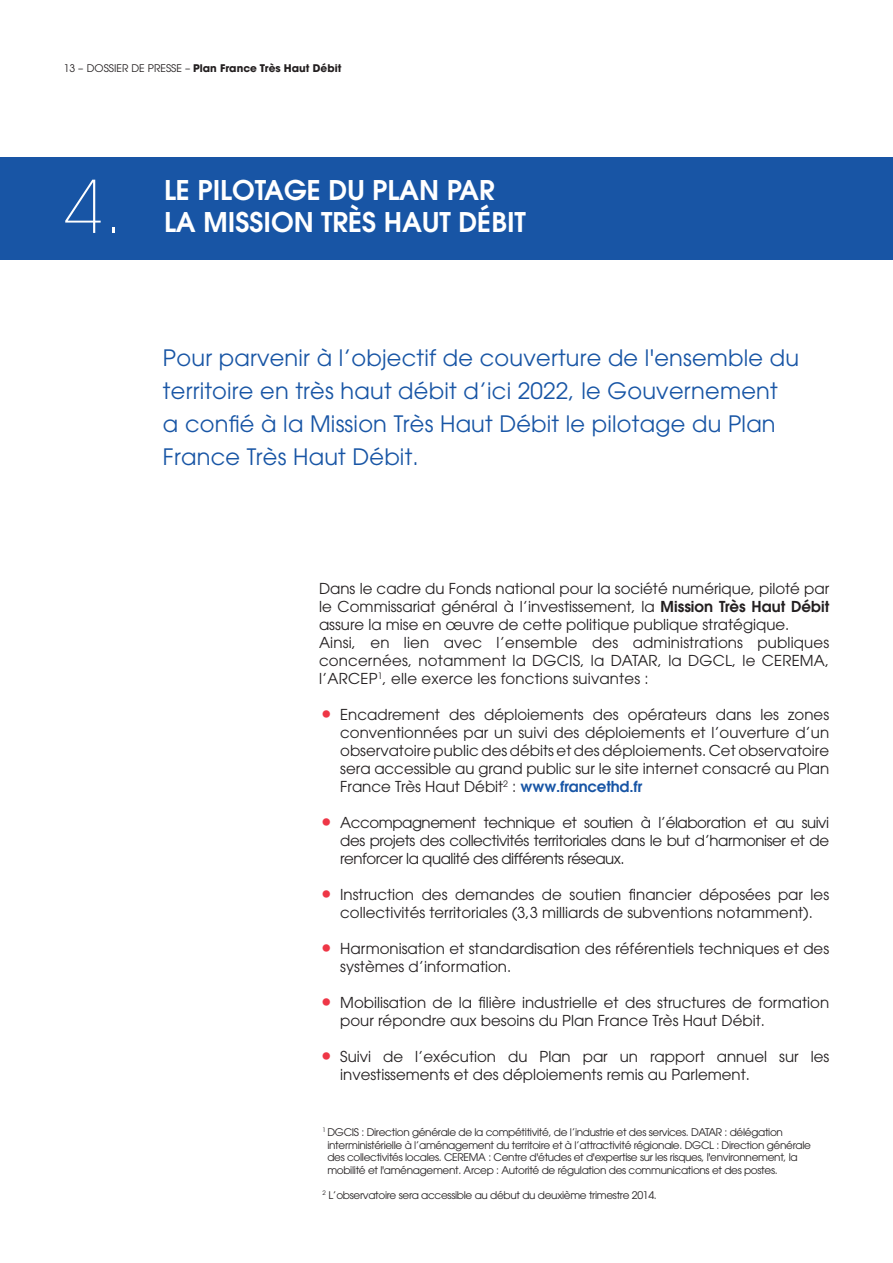
<style>
.page{position:relative;width:893px;height:1263px;background:#fff}
.page>*{position:absolute;margin:0;border:0;box-sizing:border-box;transform-origin:0 0}
.t1{font:200 72px "Avant Garde";color:#fff}
.Titre{font:600 27px "Avant Garde";color:#fff}
.courant{font:22.5px/33px "Avant Garde";letter-spacing:.01em;color:#1855a5}
.courant-2{font:15px/18px "Avant Garde";color:#231f20;text-align:justify}
.notes{font:10.5px/12.6px "Avant Garde";letter-spacing:-.03em;color:#231f20}
.t2{font:700 10.5px "Avant Garde";color:#231f20}
.s1{font-weight:400}
.s2{font-weight:600}
.s3{font-size:24px;color:#ee3646}
.s4{font-weight:600;color:#1855a5}
</style>
<div class="page">
<div style="left:0;top:157px;width:893px;height:102px;background:#1855a5"></div>
<p class="t2" style="left:64px;top:61px;width:279px"><span class="s1">13 – DOSSIER DE PRESSE –</span> Plan France Très Haut Débit</p>
<p class="t1" style="left:64px;top:164px;width:61px">4.</p>
<p class="Titre" style="left:164px;top:172px;width:332px">LE PILOTAGE DU PLAN PAR</p>
<p class="Titre" style="left:164px;top:205px;width:363px">LA MISSION TRÈS HAUT DÉBIT</p>
<p class="courant" style="left:163px;top:341px;width:638px">Pour parvenir à l’objectif de couverture de l'ensemble du territoire en très haut débit d’ici 2022, le Gouvernement<br>a confié à la Mission Très Haut Débit le pilotage du Plan France Très Haut Débit.</p>
<p class="courant-2" style="left:319px;top:580px;width:512px">Dans le cadre du Fonds national pour la société numérique, piloté par le Commissariat général à l’investissement, la <span class="s2">Mission Très Haut Débit </span>assure la mise en œuvre de cette politique publique stratégique.</p>
<p class="courant-2" style="left:319px;top:634px;width:512px">Ainsi, en lien avec l’ensemble des administrations publiques concernées, notamment la DGCIS, la DATAR, la DGCL, le CEREMA, l’ARCEP<sup>1</sup>, elle exerce les fonctions suivantes :</p>
<p class="courant-2" style="left:340px;top:706px;width:490px;text-indent:-21px"><span class="s3">•</span> Encadrement des déploiements des opérateurs dans les zones conventionnées par un suivi des déploiements et l’ouverture d’un observatoire public des débits et des déploiements. Cet observatoire sera accessible au grand public sur le site internet consacré au Plan France Très Haut Débit<sup>2</sup> : <span class="s4">www.francethd.fr</span></p>
<p class="courant-2" style="left:340px;top:814px;width:490px;text-indent:-21px"><span class="s3">•</span> Accompagnement technique et soutien à l’élaboration et au suivi des projets des collectivités territoriales dans le but d’harmoniser et de renforcer la qualité des différents réseaux.</p>
<p class="courant-2" style="left:319px;top:886px;width:512px;text-align:center"><span class="s3">•</span> Instruction des demandes de soutien financier déposées par les collectivités territoriales (3,3 milliards de subventions notamment).</p>
<p class="courant-2" style="left:340px;top:940px;width:490px;text-indent:-21px"><span class="s3">•</span> Harmonisation et standardisation des référentiels techniques et des systèmes d’information.</p>
<p class="courant-2" style="left:340px;top:994px;width:490px;text-indent:-21px"><span class="s3">•</span> Mobilisation de la filière industrielle et des structures de formation pour répondre aux besoins du Plan France Très Haut Débit.</p>
<p class="courant-2" style="left:340px;top:1048px;width:490px;text-indent:-21px"><span class="s3">•</span> Suivi de l’exécution du Plan par un rapport annuel sur les investissements et des déploiements remis au Parlement.</p>
<p class="notes" style="left:327px;top:1126px;width:485px;text-indent:-5px"><sup>1</sup> DGCIS : Direction générale de la compétitivité, de l’industrie et des services. DATAR : délégation interministérielle à l’aménagement du territoire et à l’attractivité régionale. DGCL : Direction générale des collectivités locales. CEREMA : Centre d'études et d'expertise sur les risques, l'environnement, la mobilité et l'aménagement. Arcep : Autorité de régulation des communications et des postes.</p>
<p class="notes" style="left:323px;top:1189px;width:336px"><sup>2</sup> L’observatoire sera accessible au début du deuxième trimestre 2014.</p>
</div>
